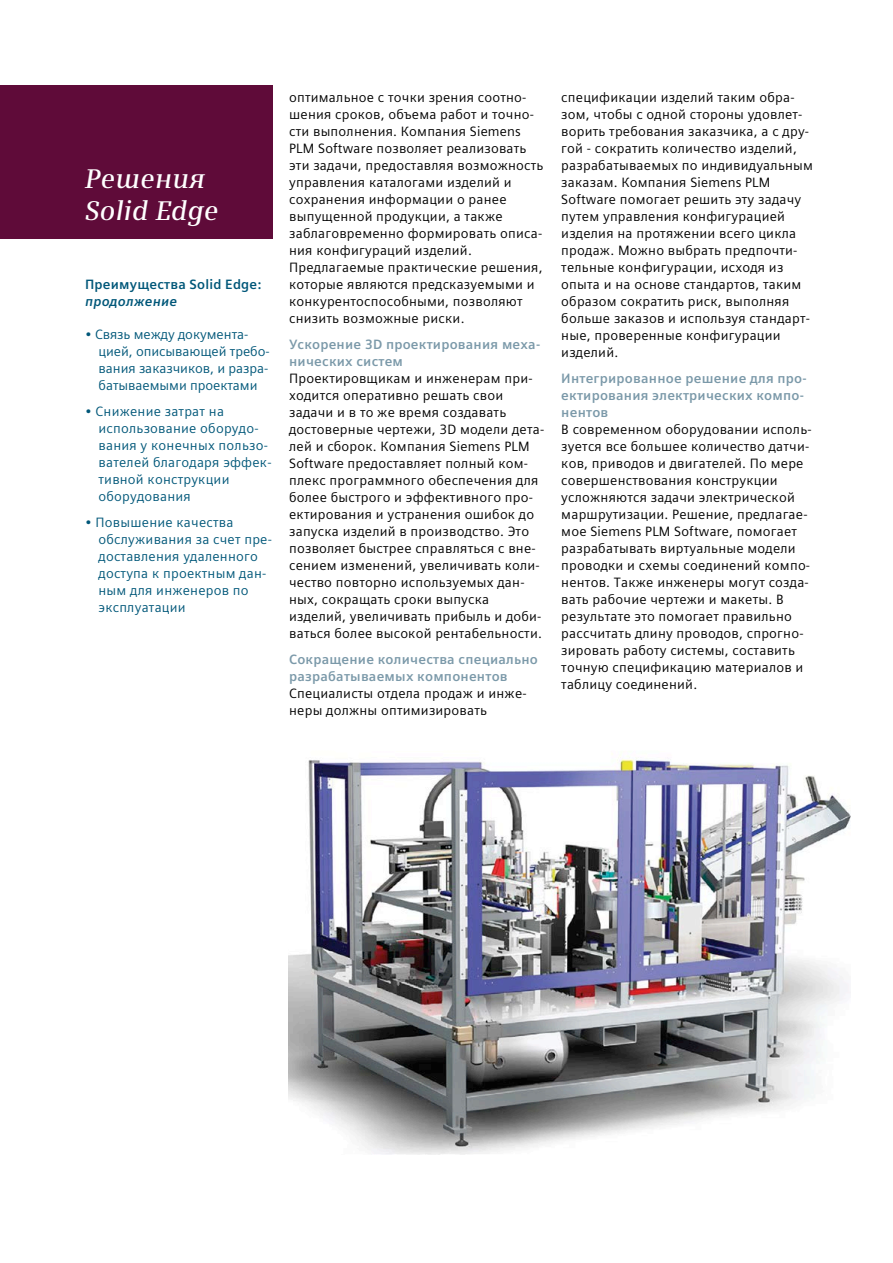
<style>
.page{position:relative;width:893px;height:1263px;background:#fff}
.page>*{position:absolute;margin:0;border:0;box-sizing:border-box;transform-origin:0 0}
.t1{font:italic 600 27px/32px "Siemens Serif";letter-spacing:.01em;color:#fff}
.t2{font:13.5px/17px "Siemens Sans Global";letter-spacing:.015em;color:#000}
.t3{font:13.5px/17px "Siemens Sans Global";letter-spacing:.015em;color:#005779}
.t4{font:700 13.5px/17px "Siemens Sans Global";letter-spacing:.015em;color:#7b99a9}
.t5{font:13.5px/17px "Siemens Sans Global";letter-spacing:-.005em;color:#005779}
.t6{font:700 13.5px "Siemens Sans Global";letter-spacing:.015em;color:#005779}
.t7{font:italic 700 13.5px "Siemens Sans Global";letter-spacing:.015em;color:#005779}
</style>
<div class="page">
<img style="left:289px;top:752px;width:561px;height:402px">
<div style="left:0;top:85px;width:272px;height:153px;background:#5f0b39"></div>
<h1 class="t1" style="left:85px;top:163px;width:135px">Решения<br>Solid Edge</h1>
<p class="t6" style="left:85px;top:274px;width:178px">Преимущества Solid Edge:</p>
<p class="t7" style="left:85px;top:291px;width:94px">продолжение</p>
<p class="t5" style="left:99px;top:326px;width:173px;text-indent:-14px">• Связь между документа&shy;цией, описывающей требо&shy;вания заказчиков, и разра&shy;батываемыми проектами</p>
<p class="t3" style="left:99px;top:403px;width:174px;text-indent:-14px">• Снижение затрат на использование оборудо&shy;вания у конечных пользо&shy;вателей благодаря эффек&shy;тивной конструкции оборудования</p>
<p class="t3" style="left:99px;top:513px;width:175px;text-indent:-14px">• Повышение качества обслуживания за счет пре&shy;доставления удаленного доступа к проектным дан&shy;ным для инженеров по эксплуатации</p>
<p class="t2" style="left:289px;top:89px;width:256px">оптимальное с точки зрения соотно&shy;шения сроков, объема работ и точно&shy;сти выполнения. Компания Siemens PLM Software позволяет реализовать эти задачи, предоставляя возможность управления каталогами изделий и сохранения информации о ранее выпущенной продукции, а также заблаговременно формировать описа&shy;ния конфигураций изделий.<br>Предлагаемые практические решения, которые являются предсказуемыми и конкурентоспособными, позволяют снизить возможные риски.</p>
<p class="t4" style="left:289px;top:336px;width:253px">Ускорение 3D проектирования меха&shy;нических систем</p>
<p class="t2" style="left:289px;top:370px;width:257px">Проектировщикам и инженерам при&shy;ходится оперативно решать свои задачи и в то же время создавать достоверные чертежи, 3D модели дета&shy;лей и сборок. Компания Siemens PLM Software предоставляет полный ком&shy;плекс программного обеспечения для более быстрого и эффективного про&shy;ектирования и устранения ошибок до запуска изделий в производство. Это позволяет быстрее справляться с вне&shy;сением изменений, увеличивать коли&shy;чество повторно используемых дан&shy;ных, сокращать сроки выпуска изделий, увеличивать прибыль и доби&shy;ваться более высокой рентабельности.</p>
<p class="t4" style="left:289px;top:650px;width:250px">Сокращение количества специально разрабатываемых компонентов</p>
<p class="t2" style="left:289px;top:684px;width:239px">Специалисты отдела продаж и инже&shy;неры должны оптимизировать</p>
<p class="t2" style="left:561px;top:89px;width:253px">спецификации изделий таким обра&shy;зом, чтобы с одной стороны удовлет&shy;ворить требования заказчика, а с дру&shy;гой - сократить количество изделий, разрабатываемых по индивидуальным заказам. Компания Siemens PLM Software помогает решить эту задачу путем управления конфигурацией изделия на протяжении всего цикла продаж. Можно выбрать предпочти&shy;тельные конфигурации, исходя из опыта и на основе стандартов, таким образом сократить риск, выполняя больше заказов и используя стандарт&shy;ные, проверенные конфигурации изделий.</p>
<p class="t4" style="left:561px;top:370px;width:247px">Интегрированное решение для про&shy;ектирования электрических компо&shy;нентов</p>
<p class="t2" style="left:561px;top:421px;width:252px">В современном оборудовании исполь&shy;зуется все большее количество датчи&shy;ков, приводов и двигателей. По мере совершенствования конструкции усложняются задачи электрической маршрутизации. Решение, предлагае&shy;мое Siemens PLM Software, помогает разрабатывать виртуальные модели проводки и схемы соединений компо&shy;нентов. Также инженеры могут созда&shy;вать рабочие чертежи и макеты. В результате это помогает правильно рассчитать длину проводов, спрогно&shy;зировать работу системы, составить точную спецификацию материалов и таблицу соединений.</p>
</div>
